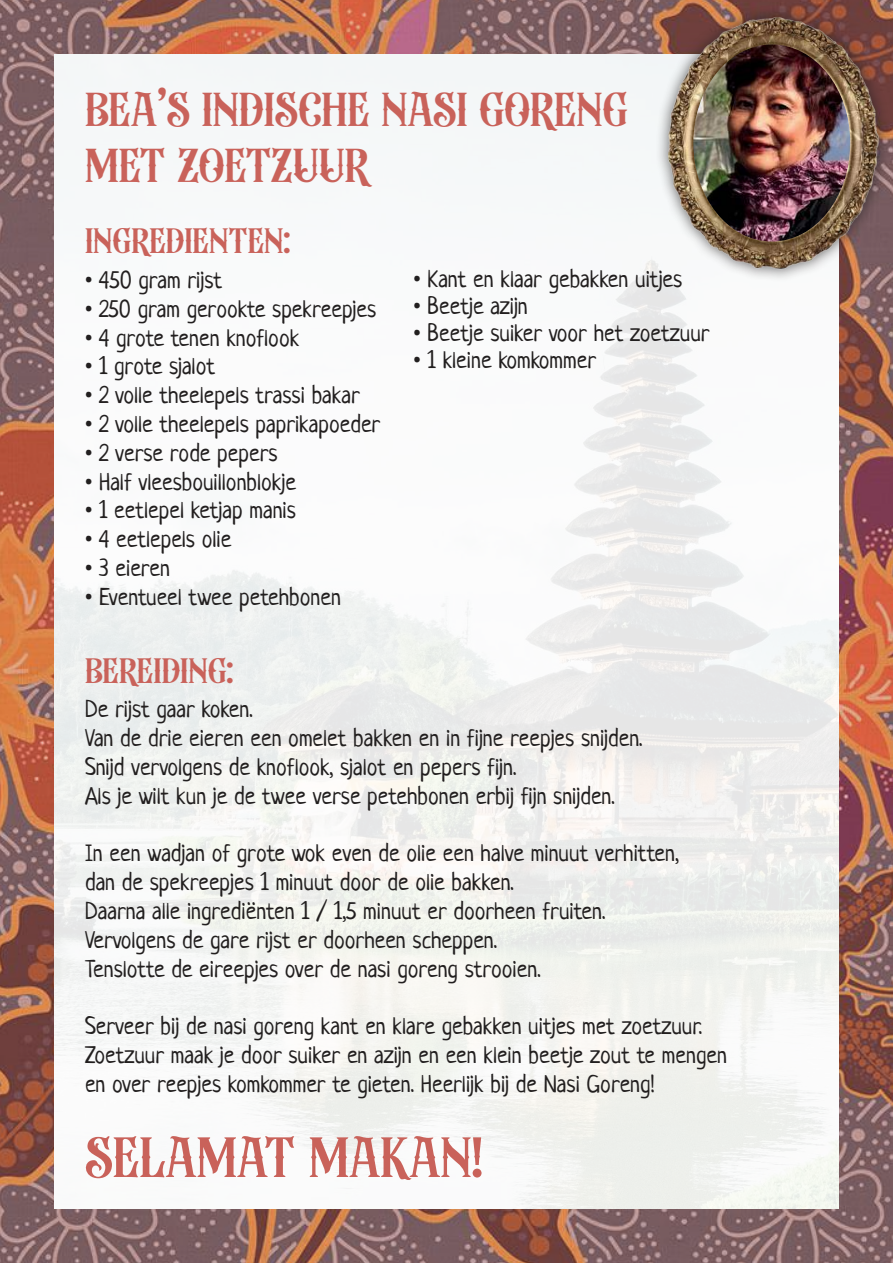
<style>
.page{position:relative;width:893px;height:1263px;background:#fff}
.page>*{position:absolute;margin:0;border:0;box-sizing:border-box;transform-origin:0 0}
.t1{font:55.5px "Beardsons";letter-spacing:-.01em;color:#c9625a}
.t2{font:46.5px/55.8px "Beardsons";color:#c9625a}
.t3{font:34.5px "Beardsons";color:#c9625a}
.t4{font:24px/28.8px "Neucha";color:#221f1f}
</style>
<div class="page">
<img style="left:0;top:0;width:893px;height:1263px">
<img style="left:54px;top:54px;width:785px;height:1155px">
<div style="left:655px;top:4px;width:237px;height:278px;background:#221f1f;opacity:.75"></div>
<img style="left:643px;top:14px;width:250px;height:258px">
<img style="left:693px;top:44px;width:157px;height:198px">
<h2 class="t2" style="left:85px;top:82px;width:544px">BEA’S INDISCHE NASI GORENG<br>MET ZOETZUUR</h2>
<h3 class="t3" style="left:85px;top:225px;width:207px">INGREDIENTEN:</h3>
<p class="t4" style="left:85px;top:267px;width:139px">• 450 gram rijst</p>
<p class="t4" style="left:85px;top:296px;width:293px">• 250 gram gerookte spekreepjes</p>
<p class="t4" style="left:85px;top:325px;width:216px">• 4 grote tenen knoflook</p>
<p class="t4" style="left:85px;top:353px;width:132px">• 1 grote sjalot</p>
<p class="t4" style="left:85px;top:382px;width:276px">• 2 volle theelepels trassi bakar</p>
<p class="t4" style="left:85px;top:411px;width:297px">• 2 volle theelepels paprikapoeder</p>
<p class="t4" style="left:85px;top:440px;width:194px">• 2 verse rode pepers</p>
<p class="t4" style="left:85px;top:469px;width:212px">• Half vleesbouillonblokje</p>
<p class="t4" style="left:85px;top:497px;width:212px">• 1 eetlepel ketjap manis</p>
<p class="t4" style="left:85px;top:526px;width:148px">• 4 eetlepels olie</p>
<p class="t4" style="left:85px;top:555px;width:87px">• 3 eieren</p>
<p class="t4" style="left:85px;top:584px;width:257px">• Eventueel twee petehbonen</p>
<p class="t4" style="left:414px;top:266px;width:270px">• Kant en klaar gebakken uitjes</p>
<p class="t4" style="left:414px;top:293px;width:116px">• Beetje azijn</p>
<p class="t4" style="left:414px;top:320px;width:298px">• Beetje suiker voor het zoetzuur</p>
<p class="t4" style="left:414px;top:347px;width:184px">• 1 kleine komkommer</p>
<h3 class="t3" style="left:85px;top:654px;width:150px">BEREIDING:</h3>
<p class="t4" style="left:85px;top:696px;width:559px">De rijst gaar koken.<br>Van de drie eieren een omelet bakken en in fijne reepjes snijden.<br>Snijd vervolgens de knoflook, sjalot en pepers fijn.<br>Als je wilt kun je de twee verse petehbonen erbij fijn snijden.</p>
<p class="t4" style="left:85px;top:840px;width:595px">In een wadjan of grote wok even de olie een halve minuut verhitten, dan de spekreepjes 1 minuut door de olie bakken.<br>Daarna alle ingrediënten 1 / 1,5 minuut er doorheen fruiten.<br>Vervolgens de gare rijst er doorheen scheppen.<br>Tenslotte de eireepjes over de nasi goreng strooien.</p>
<p class="t4" style="left:85px;top:1013px;width:643px">Serveer bij de nasi goreng kant en klare gebakken uitjes met zoetzuur.<br>Zoetzuur maak je door suiker en azijn en een klein beetje zout te mengen en over reepjes komkommer te gieten. Heerlijk bij de Nasi Goreng!</p>
<h1 class="t1" style="left:85px;top:1131px;width:399px">SELAMAT MAKAN!</h1>
</div>
